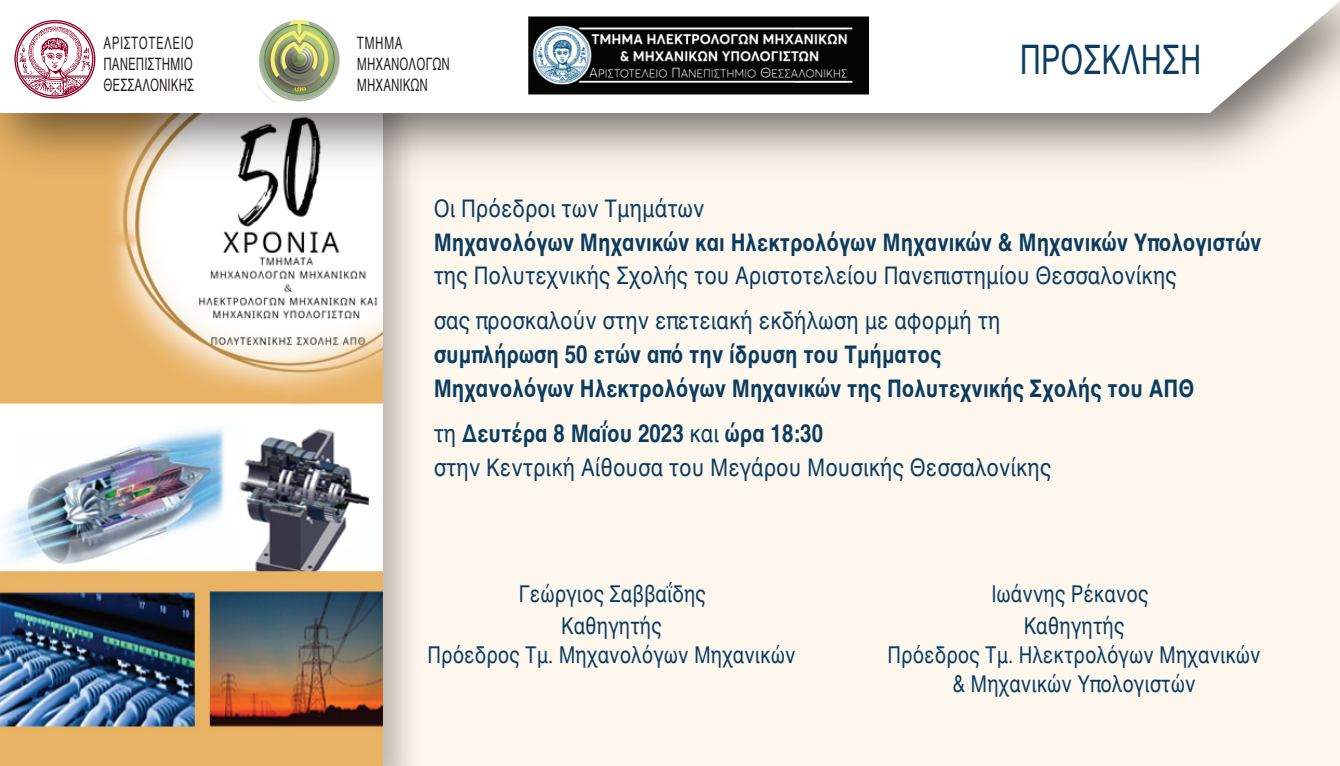
<style>
.page{position:relative;width:1340px;height:766px;background:#fff}
.page>*{position:absolute;margin:0;border:0;box-sizing:border-box;transform-origin:0 0}
.t1{font:41.62px "Helvetica";color:#0a3c61;scale:.71 1}
.t2{font:24.75px/45px "Helvetica";color:#0a3c61;scale:.83 1}
.t3{font:700 24.75px/33.8px "Helvetica";color:#0a3c61;scale:.83 1}
.t4{font:23.62px/31.5px "Helvetica";color:#0a3c61;text-align:center;scale:.8 1}
.t5{font:17.55px/20.9px "Helvetica";color:#231f20;text-align:justify;scale:.67 1}
.s1{font-weight:700}
</style>
<div class="page">
<div style="left:284px;top:0;width:1055px;height:765px;background:#fef7ee"></div>
<img style="left:382px;top:192px;width:28px;height:573px">
<img style="left:0;top:192px;width:382px;height:573px">
<img style="left:0;top:113px;width:1294px;height:79px">
<svg style="left:14px;top:0;width:1325px;height:113px;fill:#fff"></svg>
<div style="left:14px;top:20px;width:81px;height:78px;border:1px solid #8a0124;border-radius:50%"></div>
<svg style="left:19px;top:26px;width:71px;height:70px"></svg>
<img style="left:257px;top:18px;width:85px;height:85px">
<div style="left:252px;top:13px;width:94px;height:95px;border:7px solid #fff;border-radius:50%"></div>
<img style="left:527px;top:11px;width:341px;height:89px">
<p class="t5" style="left:103px;top:33px;width:137px">ΑΡΙΣΤΟΤΕΛΕΙΟ ΠΑΝΕΠΙΣΤΗΜΙΟ ΘΕΣΣΑΛΟΝΙΚΗΣ</p>
<p class="t5" style="left:357px;top:33px;width:141px;text-align:left">ΤΜΗΜΑ<br>ΜΗΧΑΝΟΛΟΓΩΝ<br>ΜΗΧΑΝΙΚΩΝ</p>
<h1 class="t1" style="left:1019px;top:27px;width:257px">ΠΡΟΣΚΛΗΣΗ</h1>
<p class="t2" style="left:434px;top:186px;width:328px">Οι Πρόεδροι των Τμημάτων</p>
<p class="t3" style="left:434px;top:225px;width:999px">Μηχανολόγων Μηχανικών και Ηλεκτρολόγων Μηχανικών &amp; Μηχανικών Υπολογιστών</p>
<p class="t2" style="left:434px;top:254px;width:897px">της Πολυτεχνικής Σχολής του Αριστοτελείου Πανεπιστημίου Θεσσαλονίκης σας προσκαλούν στην επετειακή εκδήλωση με αφορμή τη</p>
<p class="t3" style="left:434px;top:338px;width:917px">συμπλήρωση 50 ετών από την ίδρυση του Τμήματος<br>Μηχανολόγων Ηλεκτρολόγων Μηχανικών της Πολυτεχνικής Σχολής του ΑΠΘ</p>
<p class="t2" style="left:434px;top:417px;width:746px;line-height:33.8px">τη <span class="s1">Δευτέρα 8 Μαΐου 2023</span> και <span class="s1">ώρα 18:30<br></span>στην Κεντρική Αίθουσα του Μεγάρου Μουσικής Θεσσαλονίκης</p>
<p class="t4" style="left:518px;top:579px;width:236px">Γεώργιος Σαββαΐδης<br>Καθηγητής</p>
<p class="t4" style="left:427px;top:639px;width:461px">Πρόεδρος Τμ. Μηχανολόγων Μηχανικών</p>
<p class="t4" style="left:991px;top:579px;width:198px">Ιωάννης Ρέκανος<br>Καθηγητής</p>
<p class="t4" style="left:887px;top:640px;width:468px;line-height:29.2px">Πρόεδρος Τμ. Ηλεκτρολόγων Μηχανικών &amp; Μηχανικών Υπολογιστών</p>
</div>
